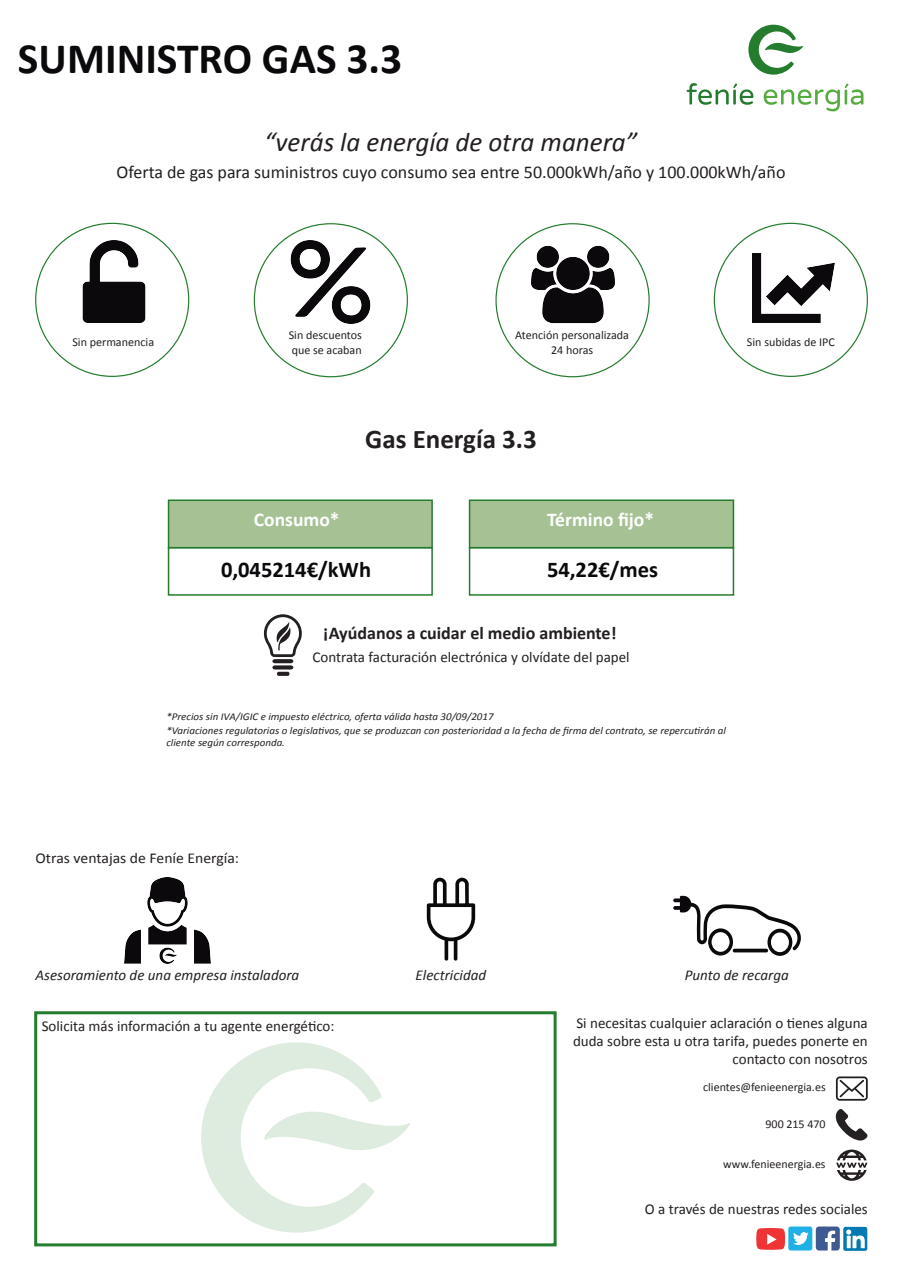
<style>
.page{position:relative;width:902px;height:1272px;background:#fff}
.page>*{position:absolute;margin:0;border:0;box-sizing:border-box;transform-origin:0 0}
.t1{font:700 43.5px "Calibri";color:#0b090c}
.t2{font:italic 27px "Calibri";color:#231f20}
.t3{font:700 27px "Calibri";color:#231f20}
.t4{font:700 22.5px "Calibri";color:#0b090c}
.t5{font:700 19.5px "Calibri";color:#fff}
.t6{font:18px "Calibri";color:#231f20}
.t7{font:700 18px "Calibri";color:#231f20}
.t8{font:15px/18px "Calibri";color:#231f20;text-align:right}
.t9{font:italic 15px "Calibri";color:#231f20}
.t10{font:15px "Calibri";color:#231f20;scale:1.05 1}
.t11{font:12px/14.5px "Calibri";color:#231f20}
.t12{font:italic 10.5px/12.6px "Calibri";color:#231f20;scale:1.05 1}
</style>
<div class="page">
<svg style="left:686px;top:83px;width:67px;height:22px"></svg>
<svg style="left:763px;top:84px;width:100px;height:27px"></svg>
<svg style="left:748px;top:25px;width:55px;height:50px"></svg>
<div style="left:34px;top:1011px;width:522px;height:235px;border:3px solid #257c2e"></div>
<img style="left:82px;top:240px;width:64px;height:82px">
<img style="left:290px;top:240px;width:81px;height:83px">
<svg style="left:835px;top:1076px;width:32px;height:24px"></svg>
<svg style="left:835px;top:1109px;width:32px;height:32px"></svg>
<svg style="left:836px;top:1149px;width:31px;height:31px"></svg>
<svg style="left:756px;top:1226px;width:111px;height:24px"></svg>
<img style="left:531px;top:245px;width:83px;height:79px">
<svg style="left:673px;top:895px;width:128px;height:60px"></svg>
<svg style="left:264px;top:614px;width:38px;height:55px"></svg>
<div style="left:277px;top:671px;width:12px;height:5px;background:#242021;border-radius:2px"></div>
<div style="left:168px;top:547px;width:265px;height:48px;border:2px solid #257c2e"></div>
<div style="left:469px;top:547px;width:265px;height:48px;border:2px solid #257c2e"></div>
<div style="left:469px;top:499px;width:265px;height:49px;background:#a6c295;border:2px solid #257c2e"></div>
<div style="left:168px;top:499px;width:265px;height:49px;background:#a6c295;border:2px solid #257c2e"></div>
<svg style="left:201px;top:1042px;width:209px;height:190px"></svg>
<img style="left:752px;top:253px;width:82px;height:70px">
<img style="left:124px;top:878px;width:86px;height:85px">
<svg style="left:427px;top:877px;width:48px;height:83px"></svg>
<h1 class="t1" style="left:18px;top:31px;width:386px">SUMINISTRO GAS 3.3</h1>
<h2 class="t2" style="left:264px;top:123px;width:374px">“verás la energía de otra manera”</h2>
<p class="t6" style="left:116px;top:161px;width:670px">Oferta de gas para suministros cuyo consumo sea entre 50.000kWh/año y 100.000kWh/año</p>
<p class="t11" style="left:72px;top:335px;width:83px">Sin permanencia</p>
<p class="t11" style="left:289px;top:328px;width:75px">Sin descuentos que se acaban</p>
<p class="t11" style="left:515px;top:328px;width:115px;text-align:center">Atención personalizada<br>24 horas</p>
<p class="t11" style="left:747px;top:335px;width:89px">Sin subidas de IPC</p>
<h2 class="t3" style="left:365px;top:422px;width:173px">Gas Energía 3.3</h2>
<h3 class="t5" style="left:254px;top:507px;width:87px">Consumo*</h3>
<h3 class="t5" style="left:547px;top:507px;width:108px">Término fijo*</h3>
<h3 class="t4" style="left:221px;top:554px;width:152px">0,045214€/kWh</h3>
<h3 class="t4" style="left:547px;top:555px;width:113px">54,22€/mes</h3>
<p class="t7" style="left:323px;top:621px;width:295px">¡Ayúdanos a cuidar el medio ambiente!</p>
<p class="t8" style="left:312px;top:648px;width:319px">Contrata facturación electrónica y olvídate del papel</p>
<p class="t12" style="left:166px;top:710px;width:313px">*Precios sin IVA/IGIC e impuesto eléctrico, oferta válida hasta 30/09/2017</p>
<p class="t12" style="left:166px;top:723px;width:534px">*Variaciones regulatorias o legislativos, que se produzcan con posterioridad a la fecha de firma del contrato, se repercutirán al cliente según corresponda.</p>
<p class="t10" style="left:36px;top:849px;width:195px">Otras ventajas de Feníe Energía:</p>
<p class="t9" style="left:36px;top:964px;width:265px">Asesoramiento de una empresa instaladora</p>
<p class="t9" style="left:415px;top:964px;width:72px">Electricidad</p>
<p class="t9" style="left:684px;top:964px;width:105px">Punto de recarga</p>
<p class="t8" style="left:42px;top:1017px;width:294px">Solicita más información a tu agente energético:</p>
<p class="t8" style="left:573px;top:1013px;width:296px">Si necesitas cualquier aclaración o tienes alguna duda sobre esta u otra tarifa, puedes ponerte en contacto con nosotros</p>
<p class="t11" style="left:703px;top:1079px;width:124px">clientes@fenieenergia.es</p>
<p class="t11" style="left:765px;top:1116px;width:62px">900 215 470</p>
<p class="t11" style="left:723px;top:1156px;width:104px">www.fenieenergia.es</p>
<p class="t8" style="left:644px;top:1200px;width:224px">O a través de nuestras redes sociales</p>
</div>
